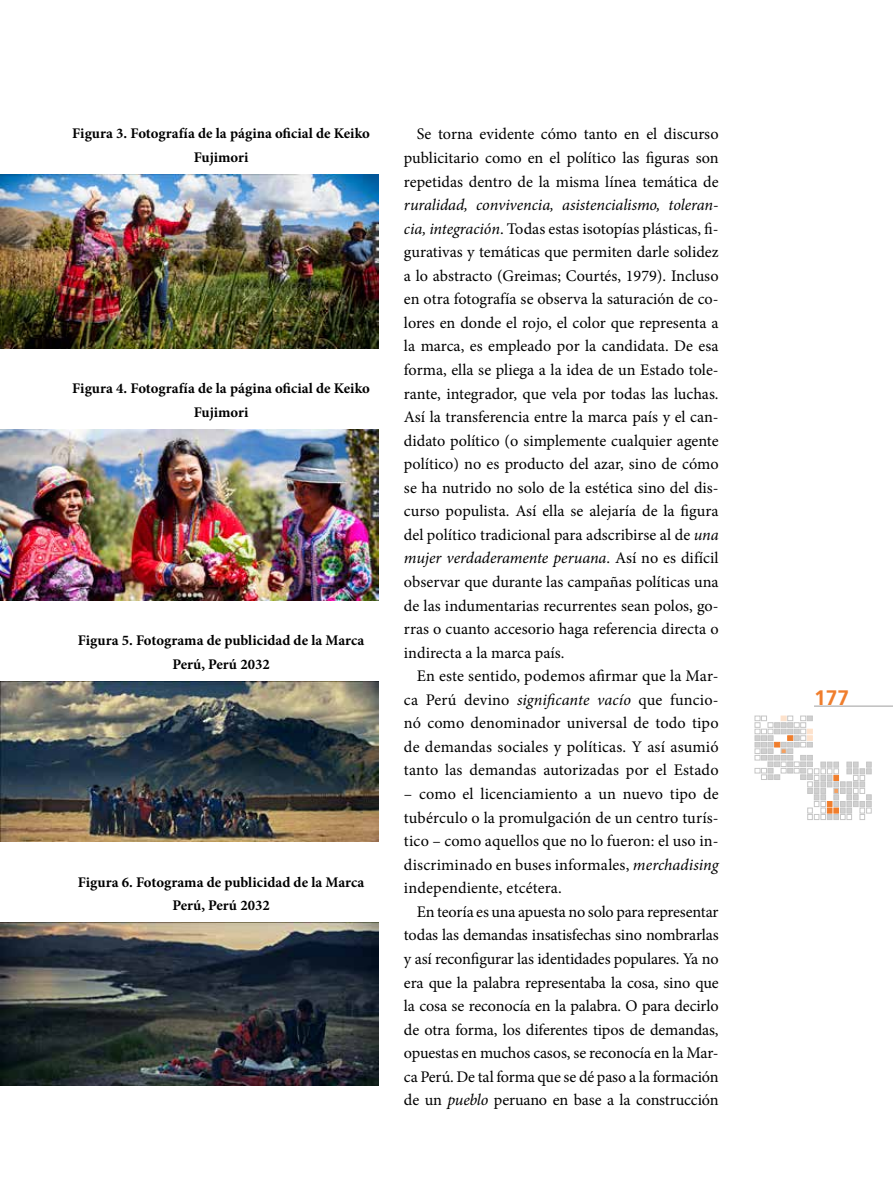
<style>
.page{position:relative;width:893px;height:1191px;background:#fff}
.page>*{position:absolute;margin:0;border:0;box-sizing:border-box;transform-origin:0 0}
.t1{font:700 21px "Frutiger";color:#f07e2d}
.t2{font:16.2px/23.5px "Minion Pro";color:#000;text-align:justify}
.t3{font:700 14.7px/23.5px "Minion Pro";color:#000;text-align:center}
.s1{font-style:italic}
</style>
<div class="page">
<svg style="left:755px;top:716px;width:116px;height:103px"></svg>
<hr style="left:814px;top:706px;width:79px;height:1px;background:#bcbcbc">
<img style="left:0;top:175px;width:378px;height:173px">
<img style="left:0;top:429px;width:378px;height:171px">
<img style="left:0;top:681px;width:378px;height:161px">
<img style="left:0;top:923px;width:378px;height:162px">
<p class="t3" style="left:72px;top:122px;width:299px">Figura 3. Fotografía de la página oficial de Keiko<br>Fujimori</p>
<p class="t3" style="left:72px;top:376px;width:299px">Figura 4. Fotografía de la página oficial de Keiko<br>Fujimori</p>
<p class="t3" style="left:78px;top:628px;width:288px">Figura 5. Fotograma de publicidad de la Marca<br>Perú, Perú 2032</p>
<p class="t3" style="left:78px;top:870px;width:288px">Figura 6. Fotograma de publicidad de la Marca<br>Perú, Perú 2032</p>
<p class="t2" style="left:404px;top:122px;width:316px;text-indent:13px">Se torna evidente cómo tanto en el discurso publicitario como en el político las figuras son repetidas dentro de la misma línea temática de</p>
<p class="t2" style="left:404px;top:193px;width:316px"><span class="s1">ruralidad, convivencia, asistencialismo, toleran&shy;cia, integración</span>. Todas estas isotopías plásticas, fi&shy;gurativas y temáticas que permiten darle solidez a lo abstracto (Greimas; Courtés, 1979). Incluso en otra fotografía se observa la saturación de co&shy;lores en donde el rojo, el color que representa a la marca, es empleado por la candidata. De esa forma, ella se pliega a la idea de un Estado tole&shy;rante, integrador, que vela por todas las luchas.<br>Así la transferencia entre la marca país y el can&shy;didato político (o simplemente cualquier agente político) no es producto del azar, sino de cómo se ha nutrido no solo de la estética sino del dis&shy;curso populista. Así ella se alejaría de la figura del político tradicional para adscribirse al de <span class="s1">una mujer verdaderamente peruana</span>. Así no es difícil observar que durante las campañas políticas una de las indumentarias recurrentes sean polos, go&shy;rras o cuanto accesorio haga referencia directa o indirecta a la marca país.</p>
<p class="t2" style="left:404px;top:664px;width:316px;text-indent:13px">En este sentido, podemos afirmar que la Mar&shy;ca Perú devino <span class="s1">significante vacío</span> que funcio&shy;nó como denominador universal de todo tipo de demandas sociales y políticas. Y así asumió tanto las demandas autorizadas por el Estado</p>
<p class="t2" style="left:404px;top:782px;width:316px">– como el licenciamiento a un nuevo tipo de tubérculo o la promulgación de un centro turís&shy;tico – como aquellos que no lo fueron: el uso in&shy;discriminado en buses informales, <span class="s1">merchadising </span>independiente, etcétera.</p>
<p class="t2" style="left:404px;top:900px;width:316px;text-indent:13px">En teoría es una apuesta no solo para representar todas las demandas insatisfechas sino nombrarlas y así reconfigurar las identidades populares. Ya no era que la palabra representaba la cosa, sino que la cosa se reconocía en la palabra. O para decirlo de otra forma, los diferentes tipos de demandas, opuestas en muchos casos, se reconocía en la Mar&shy;ca Perú. De tal forma que se dé paso a la formación de un <span class="s1">pueblo</span> peruano en base a la construcción</p>
<p class="t1" style="left:814px;top:685px;width:37px">177</p>
</div>
